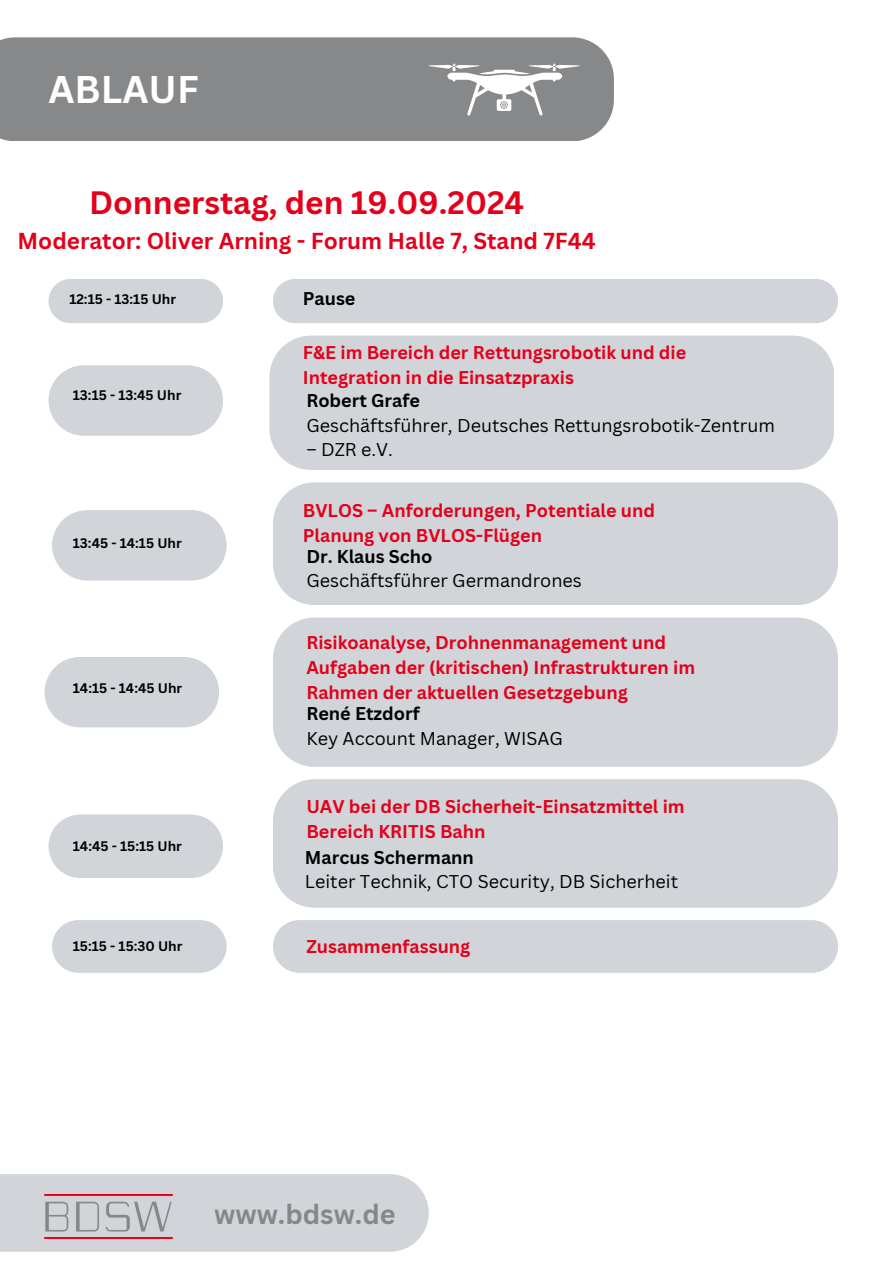
<style>
.page{position:relative;width:894px;height:1264px;background:#fff}
.page>*{position:absolute;margin:0;border:0;box-sizing:border-box;transform-origin:0 0}
.t1{font:700 37.5px "Canva Sans";color:#fff}
.t2{font:700 31.5px "Canva Sans";color:#e4001b}
.t3{font:700 27px "Canva Sans";color:#868789}
.t4{font:700 22.5px "Canva Sans";color:#e4001b}
.t5{font:700 18px/24.8px "Canva Sans";color:#e4001b}
.t6{font:18px/24.8px "Canva Sans";color:#000}
.t7{font:700 18px "Canva Sans";color:#000}
.t8{font:700 13.5px "Canva Sans";color:#000}
.s1{font-weight:700}
</style>
<div class="page">
<div style="left:48px;top:279px;width:175px;height:44px;background:#d1d5d9"></div>
<div style="left:0;top:37px;width:613px;height:104px;background:#87888a"></div>
<div style="left:273px;top:279px;width:564px;height:44px;background:#d1d5d9"></div>
<svg style="left:48px;top:365px;width:175px;height:71px;background:#d5d9dc"></svg>
<div style="left:269px;top:335px;width:565px;height:135px;background:#d1d5d9"></div>
<div style="left:0;top:1174px;width:428px;height:77px;background:#d1d5d9"></div>
<img style="left:44px;top:1194px;width:129px;height:44px">
<svg style="left:52px;top:510px;width:174px;height:70px;background:#d4d8dc"></svg>
<div style="left:273px;top:482px;width:564px;height:123px;background:#d1d5d9"></div>
<svg style="left:44px;top:657px;width:175px;height:70px;background:#d5d8dc"></svg>
<div style="left:273px;top:617px;width:564px;height:149px;background:#d1d5d9"></div>
<svg style="left:48px;top:814px;width:175px;height:64px;background:#d5d8dc"></svg>
<div style="left:273px;top:779px;width:564px;height:128px;background:#d1d5d9"></div>
<div style="left:52px;top:920px;width:174px;height:52px;background:#d1d5d9;border-radius:26px"></div>
<div style="left:273px;top:920px;width:564px;height:52px;background:#d1d5d9;border-radius:26px"></div>
<svg style="left:428px;top:63px;width:151px;height:52px"></svg>
<p class="t1" style="left:48px;top:63px;width:152px">ABLAUF</p>
<p class="t2" style="left:89px;top:181px;width:436px">Donnerstag, den 19.09.2024</p>
<p class="t4" style="left:18px;top:225px;width:579px">Moderator: Oliver Arning - Forum Halle 7, Stand 7F44</p>
<h1 class="t8" style="left:69px;top:290px;width:108px">12:15 - 13:15 Uhr</h1>
<h3 class="t7" style="left:303px;top:285px;width:54px">Pause</h3>
<p class="t8" style="left:73px;top:385px;width:110px">13:15 - 13:45 Uhr</p>
<h4 class="t8" style="left:73px;top:534px;width:110px">13:45 - 14:15 Uhr</h4>
<h4 class="t8" style="left:73px;top:678px;width:111px">14:15 - 14:45 Uhr</h4>
<h5 class="t8" style="left:73px;top:836px;width:110px">14:45 - 15:15 Uhr</h5>
<p class="t5" style="left:303px;top:339px;width:385px">F&amp;E im Bereich der Rettungsrobotik und die<br>Integration in die Einsatzpraxis</p>
<p class="t6" style="left:306px;top:387px;width:470px"><span class="s1">Robert Grafe<br></span>Geschäftsführer, Deutsches Rettungsrobotik-Zentrum</p>
<p class="t6" style="left:306px;top:437px;width:88px">– DZR e.V.</p>
<h4 class="t5" style="left:303px;top:497px;width:354px">BVLOS – Anforderungen, Potentiale und<br>Planung von BVLOS-Flügen</h4>
<h5 class="t6" style="left:306px;top:543px;width:277px"><span class="s1">Dr. Klaus Scho<br></span>Geschäftsführer Germandrones</h5>
<h5 class="t5" style="left:306px;top:630px;width:390px">Risikoanalyse, Drohnenmanagement und<br>Aufgaben der (kritischen) Infrastrukturen im<br>Rahmen der aktuellen Gesetzgebung</h5>
<h4 class="t6" style="left:306px;top:700px;width:258px"><span class="s1">René Etzdorf<br></span>Key Account Manager, WISAG</h4>
<h4 class="t5" style="left:306px;top:794px;width:380px">UAV bei der DB Sicherheit-Einsatzmittel im<br>Bereich KRITIS Bahn</h4>
<h5 class="t6" style="left:305px;top:844px;width:374px"><span class="s1">Marcus Schermann<br></span>Leiter Technik, CTO Security, DB Sicherheit</h5>
<p class="t8" style="left:73px;top:936px;width:111px">15:15 - 15:30 Uhr</p>
<h4 class="t5" style="left:306px;top:933px;width:165px">Zusammenfassung</h4>
<p class="t3" style="left:214px;top:1194px;width:183px">www.bdsw.de</p>
</div>
